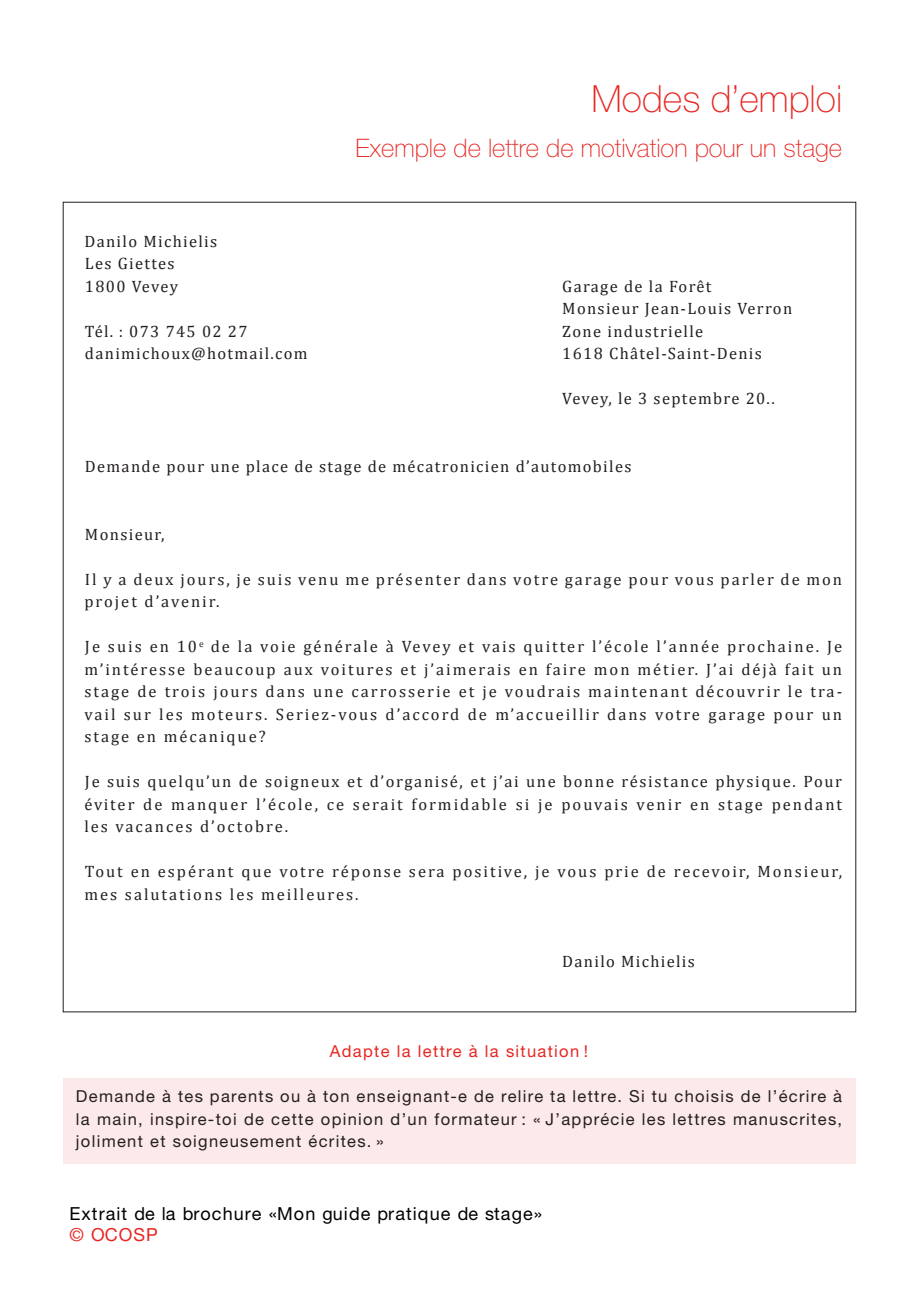
<style>
.page{position:relative;width:919px;height:1289px;background:#fff}
.page>*{position:absolute;margin:0;border:0;box-sizing:border-box;transform-origin:0 0}
.t1{font:100 37.5px "Helvetica Neue";color:#e72621}
.t2{font:100 25.5px "Helvetica Neue LT Std";color:#e72621}
.t3{font:18px "Helvetica Neue";letter-spacing:.06em;color:#000}
.t4{font:18px "Helvetica Neue";letter-spacing:.06em;color:#e72621}
.t5{font:16.5px/22.5px "Cambria";letter-spacing:.1em;color:#231f20;text-align:justify}
.t6{font:16.5px "Cambria";letter-spacing:.08em;color:#231f20}
.t7{font:16.5px/22.5px "Helvetica Neue LT Std";letter-spacing:.08em;color:#231f20;text-align:justify}
.t8{font:16.5px/22.5px "Cambria";letter-spacing:.12em;color:#231f20}
.t9{font:16.5px "Helvetica Neue LT Std";letter-spacing:.08em;color:#e72621}
.t10{font:16.5px "Cambria";letter-spacing:.07em;color:#231f20}
</style>
<div class="page">
<div style="left:63px;top:1078px;width:792px;height:86px;background:#fce9e9"></div>
<p class="t1" style="left:591px;top:77px;width:252px">Modes d’emploi</p>
<p class="t2" style="left:355px;top:133px;width:488px">Exemple de lettre de motivation pour un stage</p>
<p class="t6" style="left:84px;top:231px;width:134px">Danilo Michielis</p>
<p class="t6" style="left:85px;top:254px;width:91px">Les Giettes</p>
<p class="t10" style="left:85px;top:276px;width:94px">1800 Vevey</p>
<p class="t6" style="left:562px;top:276px;width:151px">Garage de la Forêt</p>
<p class="t6" style="left:562px;top:299px;width:231px">Monsieur Jean-Louis Verron</p>
<p class="t6" style="left:85px;top:321px;width:164px">Tél. : 073 745 02 27</p>
<p class="t6" style="left:562px;top:321px;width:142px">Zone industrielle</p>
<p class="t6" style="left:85px;top:344px;width:224px">danimichoux@hotmail.com</p>
<p class="t6" style="left:562px;top:344px;width:201px">1618 Châtel-Saint-Denis</p>
<p class="t6" style="left:562px;top:389px;width:214px">Vevey, le 3 septembre 20..</p>
<p class="t6" style="left:85px;top:456px;width:548px">Demande pour une place de stage de mécatronicien d’automobiles</p>
<p class="t6" style="left:85px;top:524px;width:81px">Monsieur,</p>
<p class="t8" style="left:84px;top:567px;width:759px">Il y a deux jours, je suis venu me présenter dans votre garage pour vous parler de mon projet d’avenir.</p>
<p class="t5" style="left:84px;top:635px;width:759px">Je suis en 10<sup>e</sup> de la voie générale à Vevey et vais quitter l’école l’année prochaine. Je m’intéresse beaucoup aux voitures et j’aimerais en faire mon métier. J’ai déjà fait un stage de trois jours dans une carrosserie et je voudrais maintenant découvrir le tra&shy;vail sur les moteurs. Seriez-vous d’accord de m’accueillir dans votre garage pour un stage en mécanique?</p>
<p class="t5" style="left:84px;top:770px;width:759px">Je suis quelqu’un de soigneux et d’organisé, et j’ai une bonne résistance physique. Pour éviter de manquer l’école, ce serait formidable si je pouvais venir en stage pendant les vacances d’octobre.</p>
<p class="t8" style="left:84px;top:860px;width:759px">Tout en espérant que votre réponse sera positive, je vous prie de recevoir, Monsieur, mes salutations les meilleures.</p>
<p class="t6" style="left:562px;top:951px;width:134px">Danilo Michielis</p>
<p class="t9" style="left:330px;top:1041px;width:260px">Adapte la lettre à la situation !</p>
<p class="t7" style="left:76px;top:1084px;width:767px">Demande à tes parents ou à ton enseignant-e de relire ta lettre. Si tu choisis de l’écrire à la main, inspire-toi de cette opinion d’un formateur : « J’apprécie les lettres manuscrites, joliment et soigneusement écrites. »</p>
<p class="t3" style="left:69px;top:1202px;width:474px">Extrait de la brochure «Mon guide pratique de stage»</p>
<p class="t4" style="left:69px;top:1223px;width:90px">© OCOSP</p>
</div>
